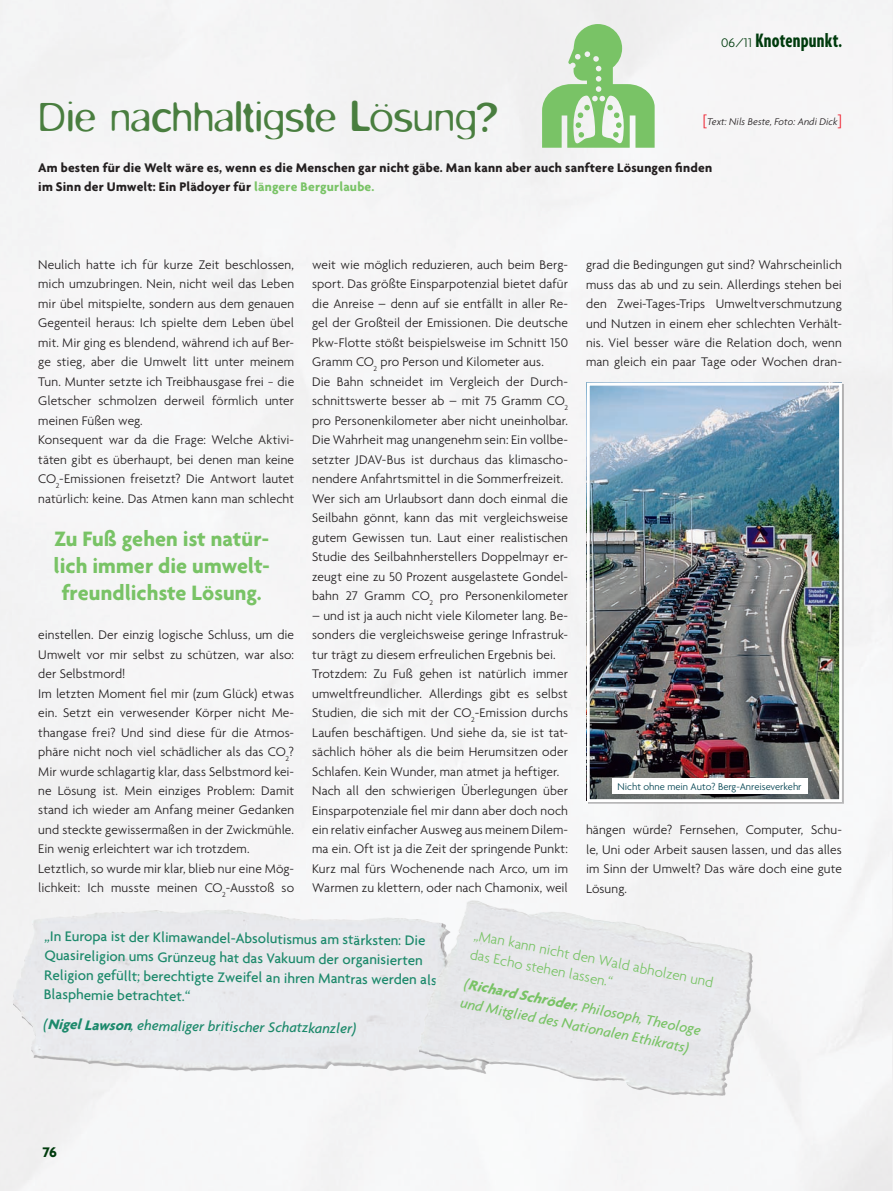
<style>
.page{position:relative;width:893px;height:1191px;background:#f6f5f6}
.page>*{position:absolute;margin:0;border:0;box-sizing:border-box;transform-origin:0 0}
.t1{font:300 46.5px "Blur";letter-spacing:-.01em;color:#497e3f}
.t2{font:700 22.5px/27px "Agenda";color:#79c366;text-align:center}
.t3{font:700 extra-condensed 21px "Agenda";letter-spacing:.01em;color:#003b0d}
.t4{font:500 15px/19.6px "Agenda";color:#1c896b}
.t5{font:italic 500 15px/19.4px "Agenda";color:#79c366}
.t6{font:300 15px/19.4px "Agenda";color:#79c366}
.t7{font:italic 500 15px "Agenda";color:#1c896b}
.t8{font:700 15px "Agenda";color:#003b0d}
.t9{font:300 13.5px/19.5px "Agenda";letter-spacing:.005em;color:#231f20}
.t10{font:700 13.5px/19.5px "Agenda";letter-spacing:.015em;color:#231f20}
.t11{font:300 10.5px "Agenda";color:#004250}
.t12{font:italic 300 10.5px "Agenda";color:#231f20}
.s1{font-weight:300;font-stretch:normal;font-size:13.5px}
.s2{font-style:normal;font-size:15px;color:#ee1b29}
.s3{color:#79c366}
.s4{font-weight:700}
</style>
<div class="page">
<svg style="left:890px;top:854px;width:3px;height:10px"></svg>
<img style="left:591px;top:387px;width:247px;height:411px">
<div style="left:587px;top:383px;width:255px;height:419px;border:3px solid #fff"></div>
<svg style="left:542px;top:24px;width:113px;height:125px"></svg>
<div style="left:13px;top:911px;width:476px;height:162px;background:#231f20;opacity:.3"></div>
<img style="left:8px;top:909px;width:402px;height:160px">
<img style="left:410px;top:890px;width:355px;height:216px">
<div style="left:612px;top:778px;width:196px;height:16px;background:#fff"></div>
<h3 class="t3" style="left:721px;top:28px;width:122px"><span class="s1">06/11</span> Knotenpunkt.</h3>
<h1 class="t1" style="left:38px;top:91px;width:462px">Die nachhaltigste Lösung?</h1>
<p class="t12" style="left:703px;top:115px;width:141px"><span class="s2">[</span>Text: Nils Beste, Foto: Andi Dick<span class="s2">]</span></p>
<p class="t10" style="left:38px;top:157px;width:675px">Am besten für die Welt wäre es, wenn es die Menschen gar nicht gäbe. Man kann aber auch sanftere Lösungen finden im Sinn der Umwelt: Ein Plädoyer für <span class="s3">längere Bergurlaube.</span></p>
<p class="t9" style="left:38px;top:255px;width:257px">Neulich hatte ich für kurze Zeit beschlossen, mich umzubringen. Nein, nicht weil das Leben mir übel mitspielte, sondern aus dem genauen Gegenteil heraus: Ich spielte dem Leben übel mit. Mir ging es blendend, während ich auf Ber&shy;ge stieg, aber die Umwelt litt unter meinem Tun. Munter setzte ich Treibhausgase frei − die Gletscher schmolzen derweil förmlich unter meinen Füßen weg.<br>Konsequent war da die Frage: Welche Aktivi&shy;täten gibt es überhaupt, bei denen man keine CO<sub>2</sub>-Emissionen freisetzt? Die Antwort lautet natürlich: keine. Das Atmen kann man schlecht</p>
<h2 class="t2" style="left:54px;top:524px;width:218px">Zu Fuß gehen ist natür&shy;lich immer die umwelt&shy;freundlichste Lösung.</h2>
<p class="t9" style="left:38px;top:625px;width:257px">einstellen. Der einzig logische Schluss, um die Umwelt vor mir selbst zu schützen, war also: der Selbstmord!<br>Im letzten Moment fiel mir (zum Glück) etwas ein. Setzt ein verwesender Körper nicht Me&shy;thangase frei? Und sind diese für die Atmos&shy;phäre nicht noch viel schädlicher als das CO<sub>2</sub>?<br>Mir wurde schlagartig klar, dass Selbstmord kei&shy;ne Lösung ist. Mein einziges Problem: Damit stand ich wieder am Anfang meiner Gedanken und steckte gewissermaßen in der Zwickmühle.<br>Ein wenig erleichtert war ich trotzdem.<br>Letztlich, so wurde mir klar, blieb nur eine Mög&shy;lichkeit: Ich musste meinen CO<sub>2</sub>-Ausstoß so</p>
<p class="t9" style="left:312px;top:255px;width:257px">weit wie möglich reduzieren, auch beim Berg&shy;sport. Das größte Einsparpotenzial bietet dafür die Anreise – denn auf sie entfällt in aller Re&shy;gel der Großteil der Emissionen. Die deutsche Pkw-Flotte stößt beispielsweise im Schnitt 150<br>Gramm CO<sub>2</sub> pro Person und Kilometer aus.<br>Die Bahn schneidet im Vergleich der Durch&shy;schnittswerte besser ab – mit 75 Gramm CO<sub>2 </sub>pro Personenkilometer aber nicht uneinholbar.<br>Die Wahrheit mag unangenehm sein: Ein vollbe&shy;setzter JDAV-Bus ist durchaus das klimascho&shy;nendere Anfahrtsmittel in die Sommerfreizeit.<br>Wer sich am Urlaubsort dann doch einmal die Seilbahn gönnt, kann das mit vergleichsweise gutem Gewissen tun. Laut einer realistischen Studie des Seilbahnherstellers Doppelmayr er&shy;zeugt eine zu 50 Prozent ausgelastete Gondel&shy;bahn 27 Gramm CO<sub>2</sub> pro Personenkilometer</p>
<p class="t9" style="left:312px;top:605px;width:257px">– und ist ja auch nicht viele Kilometer lang. Be&shy;sonders die vergleichsweise geringe Infrastruk&shy;tur trägt zu diesem erfreulichen Ergebnis bei.<br>Trotzdem: Zu Fuß gehen ist natürlich immer umweltfreundlicher. Allerdings gibt es selbst Studien, die sich mit der CO<sub>2</sub>-Emission durchs Laufen beschäftigen. Und siehe da, sie ist tat&shy;sächlich höher als die beim Herumsitzen oder Schlafen. Kein Wunder, man atmet ja heftiger.<br>Nach all den schwierigen Überlegungen über Einsparpotenziale fiel mir dann aber doch noch ein relativ einfacher Ausweg aus meinem Dilem&shy;ma ein. Oft ist ja die Zeit der springende Punkt:<br>Kurz mal fürs Wochenende nach Arco, um im Warmen zu klettern, oder nach Chamonix, weil</p>
<p class="t9" style="left:586px;top:255px;width:257px;text-align:justify">grad die Bedingungen gut sind? Wahrscheinlich muss das ab und zu sein. Allerdings stehen bei den Zwei-Tages-Trips Umweltverschmutzung und Nutzen in einem eher schlechten Verhält&shy;nis. Viel besser wäre die Relation doch, wenn man gleich ein paar Tage oder Wochen dran-</p>
<p class="t11" style="left:617px;top:780px;width:186px">Nicht ohne mein Auto? Berg-Anreiseverkehr</p>
<p class="t9" style="left:586px;top:819px;width:257px;text-align:justify">hängen würde? Fernsehen, Computer, Schu&shy;le, Uni oder Arbeit sausen lassen, und das alles im Sinn der Umwelt? Das wäre doch eine gute Lösung.</p>
<p class="t4" style="left:45px;top:924px;width:394px;rotate:1deg">„In Europa ist der Klimawandel-Absolutismus am stärksten: Die Quasireligion ums Grünzeug hat das Vakuum der organisierten Religion gefüllt; berechtigte Zweifel an ihren Mantras werden als Blasphemie betrachtet.“</p>
<p class="t7" style="left:44px;top:1014px;width:314px;rotate:1deg">(<span class="s4">Nigel Lawson</span>, ehemaliger britischer Schatzkanzler)</p>
<p class="t6" style="left:476px;top:925px;width:245px;rotate:11deg">„Man kann nicht den Wald abholzen und das Echo stehen lassen.“</p>
<p class="t5" style="left:466px;top:974px;width:242px;rotate:11deg">(<span class="s4">Richard Schröder</span>, Philosoph, Theologe und Mitglied des Nationalen Ethikrats)</p>
<p class="t8" style="left:43px;top:1143px;width:16px">76</p>
</div>
